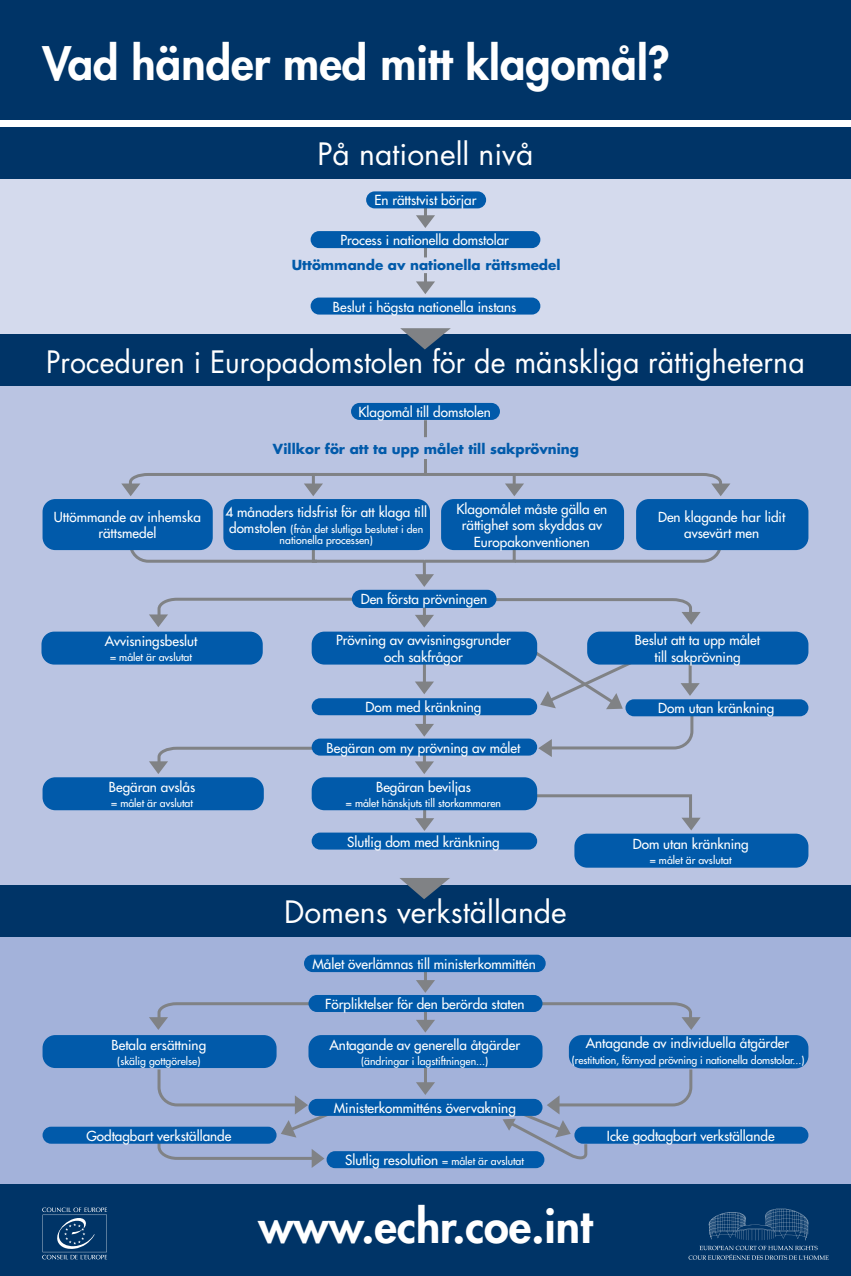
<style>
.page{position:relative;width:851px;height:1276px;background:#fff}
.page>*{position:absolute;margin:0;border:0;box-sizing:border-box;transform-origin:0 0}
.Titre{font:800 45px "Futura Std";color:#fff}
.Sous_titre_2{font:30px "Futura Std";color:#fff;scale:.95 1}
.Sous_titre_3{font:30px "Futura Std";color:#fff}
.Sous_titre_1{font:30px "Futura Std";color:#fff}
.Etapes{font:500 13.5px/16.5px "Futura Std";color:#fff;text-align:center}
.t1{font:700 13.5px "Futura Std";color:#015aaa}
.Précisions{font:500 10.5px "Futura Std";color:#fff}
.Etapes-2{font:500 10.5px/10.5px "Futura Std";letter-spacing:-.005em;color:#fff;text-align:center}
.s1{font-size:13.5px}
.s2{font-size:10.5px}
</style>
<div class="page">
<div style="left:0;top:162px;width:850px;height:193px;background:#d4daed"></div>
<div style="left:0;top:0;width:850px;height:119px;background:#003467"></div>
<div style="left:0;top:372px;width:850px;height:527px;background:#bac4e2"></div>
<div style="left:0;top:919px;width:850px;height:265px;background:#a3b2da"></div>
<div style="left:0;top:1184px;width:850px;height:92px;background:#003467"></div>
<div style="left:0;top:128px;width:850px;height:51px;background:#003467"></div>
<div style="left:0;top:335px;width:850px;height:51px;background:#003467"></div>
<div style="left:0;top:885px;width:850px;height:51px;background:#003467"></div>
<svg style="left:416px;top:1082px;width:19px;height:13px"></svg>
<hr style="left:424px;top:1060px;width:3px;height:24px;background:#808285">
<svg style="left:416px;top:1020px;width:19px;height:12px"></svg>
<hr style="left:424px;top:998px;width:3px;height:24px;background:#808285">
<svg style="left:156px;top:1066px;width:191px;height:102px"></svg>
<svg style="left:149px;top:1002px;width:165px;height:28px"></svg>
<svg style="left:536px;top:1000px;width:164px;height:30px"></svg>
<svg style="left:502px;top:1066px;width:191px;height:93px"></svg>
<div style="left:308px;top:1035px;width:234px;height:33px;background:#015aaa;border-radius:13px"></div>
<div style="left:308px;top:1099px;width:234px;height:17px;background:#015aaa;border-radius:9px"></div>
<div style="left:326px;top:1151px;width:218px;height:17px;background:#015aaa;border-radius:9px"></div>
<div style="left:43px;top:1035px;width:233px;height:33px;background:#015aaa;border-radius:13px"></div>
<div style="left:43px;top:1126px;width:233px;height:17px;background:#015aaa;border-radius:9px"></div>
<div style="left:568px;top:1035px;width:240px;height:33px;background:#015aaa;border-radius:13px"></div>
<div style="left:574px;top:1126px;width:234px;height:17px;background:#015aaa;border-radius:9px"></div>
<div style="left:308px;top:995px;width:234px;height:17px;background:#015aaa;border-radius:9px"></div>
<div style="left:41px;top:631px;width:222px;height:33px;background:#015aaa;border-radius:13px"></div>
<div style="left:311px;top:832px;width:226px;height:17px;background:#015aaa;border-radius:9px"></div>
<div style="left:574px;top:833px;width:234px;height:34px;background:#015aaa;border-radius:13px"></div>
<svg style="left:415px;top:818px;width:19px;height:13px"></svg>
<hr style="left:423px;top:796px;width:3px;height:24px;background:#808285">
<svg style="left:415px;top:761px;width:19px;height:13px"></svg>
<hr style="left:423px;top:739px;width:3px;height:24px;background:#808285">
<svg style="left:415px;top:724px;width:19px;height:12px"></svg>
<hr style="left:423px;top:702px;width:3px;height:24px;background:#808285">
<svg style="left:415px;top:615px;width:19px;height:12px"></svg>
<hr style="left:423px;top:593px;width:3px;height:24px;background:#808285">
<svg style="left:415px;top:681px;width:19px;height:13px"></svg>
<hr style="left:423px;top:647px;width:3px;height:36px;background:#808285">
<svg style="left:415px;top:574px;width:19px;height:13px"></svg>
<svg style="left:422px;top:564px;width:4px;height:12px"></svg>
<hr style="left:424px;top:459px;width:3px;height:17px;background:#808285">
<hr style="left:424px;top:420px;width:3px;height:17px;background:#808285">
<svg style="left:149px;top:746px;width:168px;height:28px"></svg>
<svg style="left:149px;top:597px;width:209px;height:30px"></svg>
<svg style="left:532px;top:793px;width:168px;height:37px"></svg>
<svg style="left:490px;top:596px;width:210px;height:29px"></svg>
<svg style="left:520px;top:639px;width:179px;height:118px"></svg>
<svg style="left:127px;top:523px;width:596px;height:41px"></svg>
<svg style="left:121px;top:473px;width:609px;height:23px"></svg>
<div style="left:311px;top:777px;width:226px;height:33px;background:#015aaa;border-radius:13px"></div>
<div style="left:43px;top:777px;width:221px;height:33px;background:#015aaa;border-radius:13px"></div>
<div style="left:311px;top:738px;width:226px;height:17px;background:#015aaa;border-radius:9px"></div>
<div style="left:311px;top:698px;width:226px;height:17px;background:#015aaa;border-radius:9px"></div>
<div style="left:625px;top:699px;width:183px;height:17px;background:#015aaa;border-radius:9px"></div>
<div style="left:311px;top:631px;width:226px;height:33px;background:#015aaa;border-radius:13px"></div>
<div style="left:352px;top:590px;width:144px;height:18px;background:#015aaa;border-radius:9px"></div>
<div style="left:43px;top:499px;width:170px;height:51px;background:#015aaa;border-radius:13px"></div>
<div style="left:441px;top:499px;width:183px;height:51px;background:#015aaa;border-radius:13px"></div>
<div style="left:636px;top:499px;width:172px;height:51px;background:#015aaa;border-radius:13px"></div>
<div style="left:223px;top:499px;width:207px;height:51px;background:#015aaa;border-radius:13px"></div>
<div style="left:587px;top:631px;width:221px;height:33px;background:#015aaa;border-radius:13px"></div>
<div style="left:351px;top:403px;width:149px;height:17px;background:#015aaa;border-radius:9px"></div>
<div style="left:310px;top:297px;width:230px;height:17px;background:#015aaa;border-radius:9px"></div>
<svg style="left:416px;top:215px;width:19px;height:13px"></svg>
<hr style="left:424px;top:193px;width:3px;height:24px;background:#808285">
<hr style="left:424px;top:240px;width:3px;height:17px;background:#808285">
<svg style="left:416px;top:273px;width:19px;height:21px"></svg>
<div style="left:366px;top:191px;width:120px;height:17px;background:#015aaa;border-radius:9px"></div>
<div style="left:310px;top:231px;width:230px;height:17px;background:#015aaa;border-radius:9px"></div>
<svg style="left:400px;top:328px;width:50px;height:21px"></svg>
<svg style="left:399px;top:878px;width:51px;height:21px"></svg>
<svg style="left:416px;top:980px;width:19px;height:13px"></svg>
<hr style="left:424px;top:958px;width:3px;height:24px;background:#808285">
<svg style="left:688px;top:1208px;width:140px;height:51px"></svg>
<div style="left:304px;top:954px;width:241px;height:18px;background:#015aaa;border-radius:9px"></div>
<svg style="left:42px;top:1207px;width:65px;height:52px"></svg>
<p class="Titre" style="left:43px;top:35px;width:628px">Vad händer med mitt klagomål?</p>
<p class="Sous_titre_1" style="left:317px;top:135px;width:217px">På nationell nivå</p>
<p class="Etapes" style="left:374px;top:192px;width:104px">En rättstvist börjar</p>
<p class="Etapes" style="left:340px;top:232px;width:170px">Process i nationella domstolar</p>
<p class="t1" style="left:292px;top:256px;width:270px">Uttömmande av nationella rättsmedel</p>
<p class="Etapes" style="left:333px;top:298px;width:185px">Beslut i högsta nationella instans</p>
<p class="Sous_titre_2" style="left:46px;top:343px;width:799px">Proceduren i Europadomstolen för de mänskliga rättigheterna</p>
<p class="Etapes" style="left:358px;top:404px;width:134px">Klagomål till domstolen</p>
<p class="t1" style="left:273px;top:439px;width:307px">Villkor för att ta upp målet till sakprövning</p>
<p class="Etapes" style="left:54px;top:509px;width:148px">Uttömmande av inhemska rättsmedel</p>
<p class="Etapes" style="left:456px;top:500px;width:152px">Klagomålet måste gälla en rättighet som skyddas av<br>Europakonventionen</p>
<p class="Etapes" style="left:658px;top:509px;width:129px">Den klagande har lidit avsevärt men</p>
<p class="Etapes" style="left:225px;top:503px;width:203px">4 månaders tidsfrist för att klaga till</p>
<p class="Etapes-2" style="left:229px;top:524px;width:195px"><span class="s1">domstolen</span> (från det slutliga beslutet i den nationella processen)</p>
<p class="Etapes" style="left:360px;top:591px;width:128px">Den första prövningen</p>
<p class="Etapes" style="left:105px;top:633px;width:94px">Avvisningsbeslut</p>
<p class="Précisions" style="left:110px;top:650px;width:83px">= målet är avslutat</p>
<p class="Etapes" style="left:336px;top:632px;width:176px">Prövning av avvisningsgrunder och sakfrågor</p>
<p class="Etapes" style="left:634px;top:632px;width:127px">Beslut att ta upp målet</p>
<p class="Etapes" style="left:654px;top:649px;width:88px">till sakprövning</p>
<p class="Etapes" style="left:365px;top:699px;width:117px">Dom med kränkning</p>
<p class="Etapes" style="left:658px;top:700px;width:117px">Dom utan kränkning</p>
<p class="Etapes" style="left:326px;top:739px;width:195px">Begäran om ny prövning av målet</p>
<p class="Etapes" style="left:109px;top:779px;width:88px">Begäran avslås</p>
<p class="Précisions" style="left:111px;top:796px;width:83px">= målet är avslutat</p>
<p class="Etapes" style="left:376px;top:779px;width:96px">Begäran beviljas</p>
<p class="Précisions" style="left:346px;top:796px;width:157px">= målet hänskjuts till storkammaren</p>
<p class="Etapes" style="left:347px;top:833px;width:154px">Slutlig dom med kränkning</p>
<p class="Etapes" style="left:632px;top:835px;width:117px">Dom utan kränkning</p>
<p class="Précisions" style="left:649px;top:853px;width:83px">= målet är avslutat</p>
<p class="Sous_titre_3" style="left:284px;top:893px;width:284px">Domens verkställande</p>
<p class="Etapes" style="left:312px;top:955px;width:225px">Målet överlämnas till ministerkommittén</p>
<p class="Etapes" style="left:325px;top:996px;width:201px">Förpliktelser för den berörda staten</p>
<p class="Etapes" style="left:112px;top:1036px;width:96px">Betala ersättning</p>
<p class="Précisions" style="left:117px;top:1054px;width:85px">(skälig gottgörelse)</p>
<p class="Etapes" style="left:86px;top:1127px;width:146px">Godtagbart verkställande</p>
<p class="Etapes" style="left:329px;top:1036px;width:192px">Antagande av generella åtgärder</p>
<p class="Précisions" style="left:361px;top:1054px;width:129px">(ändringar i lagstiftningen...)</p>
<p class="Etapes" style="left:334px;top:1099px;width:183px">Ministerkommitténs övervakning</p>
<p class="Etapes" style="left:345px;top:1152px;width:180px">Slutlig resolution <span class="s2">= målet är avslutat</span></p>
<p class="Etapes" style="left:585px;top:1034px;width:205px">Antagande av individuella åtgärder</p>
<p class="Etapes-2" style="left:572px;top:1055px;width:234px">(restitution, förnyad prövning i nationella domstolar...)</p>
<p class="Etapes" style="left:606px;top:1127px;width:169px">Icke godtagbart verkställande</p>
<p class="Titre" style="left:258px;top:1197px;width:335px">www.echr.coe.int</p>
</div>
